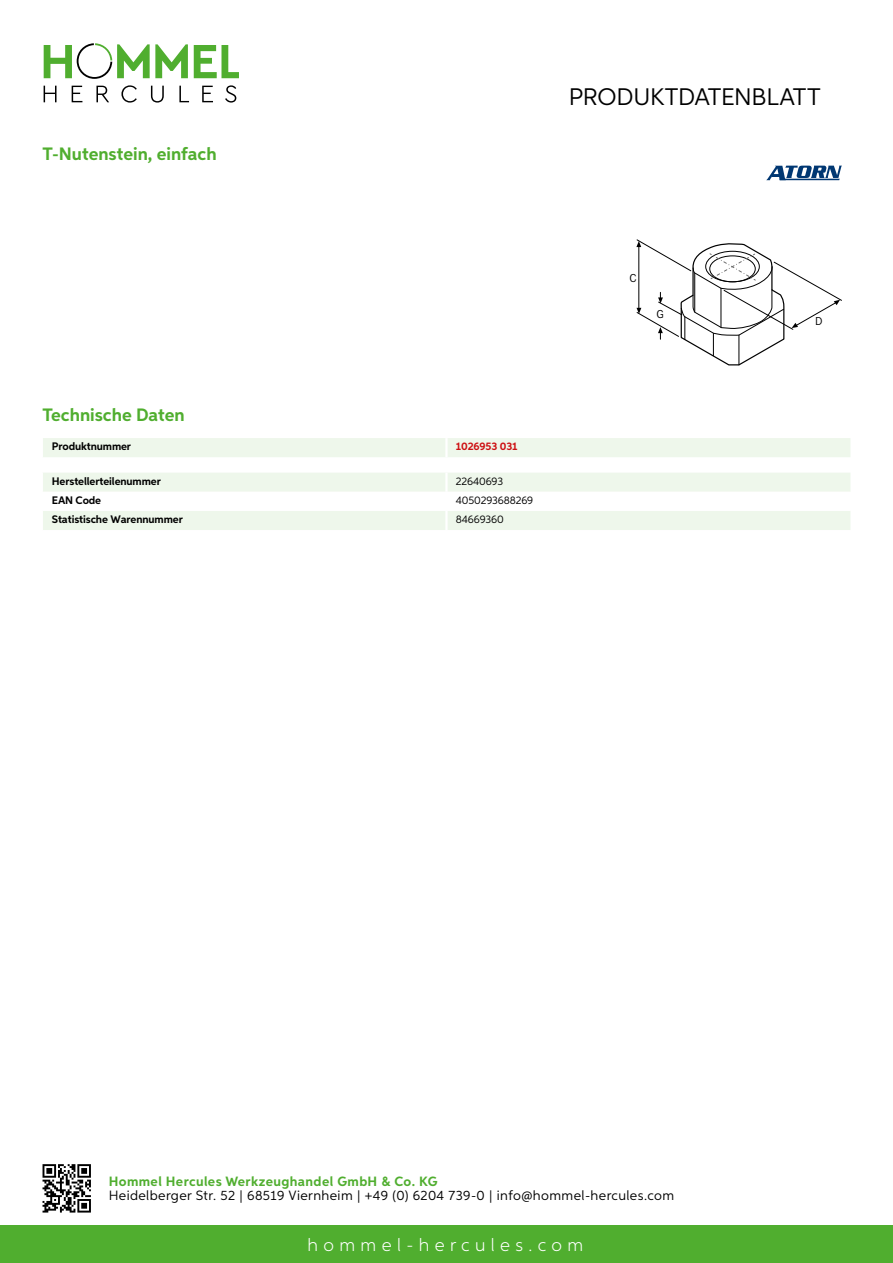
<style>
.page{position:relative;width:893px;height:1263px;background:#fff}
.page>*{position:absolute;margin:0;border:0;box-sizing:border-box;transform-origin:0 0}
.t1{font:24px "Aspira";letter-spacing:-.01em;color:#000}
.t2{font:700 18px "Aspira";color:#50ae2f}
.t3{font:300 18px "Aspira";letter-spacing:.3em;color:#fff}
.t4{font:13.5px "Aspira";letter-spacing:.03em;color:#000}
.t5{font:700 13.5px "Aspira";letter-spacing:.03em;color:#50ae2f}
.t6{font:12px "Corporate S";color:#000}
.t7{font:700 10.95px "Aspira";letter-spacing:-.01em;color:#000}
.t8{font:10.95px "Aspira";letter-spacing:-.01em;color:#000}
.t9{font:700 10.95px "Aspira";letter-spacing:-.01em;color:#cd1013}
</style>
<div class="page">
<div style="left:0;top:1226px;width:893px;height:37px;background:#50ae2f"></div>
<svg style="left:43px;top:1164px;width:48px;height:48px"></svg>
<svg style="left:194px;top:45px;width:45px;height:33px"></svg>
<svg style="left:44px;top:43px;width:144px;height:36px"></svg>
<svg style="left:44px;top:86px;width:13px;height:16px"></svg>
<svg style="left:72px;top:86px;width:10px;height:16px"></svg>
<svg style="left:96px;top:86px;width:13px;height:16px"></svg>
<svg style="left:121px;top:85px;width:16px;height:18px"></svg>
<svg style="left:151px;top:86px;width:13px;height:17px"></svg>
<svg style="left:179px;top:86px;width:10px;height:16px"></svg>
<svg style="left:202px;top:86px;width:11px;height:16px"></svg>
<svg style="left:225px;top:85px;width:11px;height:18px"></svg>
<div style="left:43px;top:438px;width:807px;height:19px;background:#eef7eb"></div>
<hr style="left:445px;top:438px;width:3px;height:19px;background:#fff">
<svg style="left:43px;top:473px;width:807px;height:57px"></svg>
<hr style="left:445px;top:511px;width:3px;height:19px;background:#fff">
<svg style="left:636px;top:239px;width:206px;height:126px"></svg>
<svg style="left:766px;top:166px;width:76px;height:14px"></svg>
<h2 class="t2" style="left:43px;top:142px;width:176px">T-Nutenstein, einfach</h2>
<h1 class="t1" style="left:569px;top:82px;width:253px">Produktdatenblatt</h1>
<h2 class="t2" style="left:43px;top:404px;width:144px">Technische Daten</h2>
<p class="t7" style="left:52px;top:439px;width:81px">Produktnummer</p>
<p class="t9" style="left:456px;top:439px;width:63px">1026953 031</p>
<p class="t7" style="left:52px;top:474px;width:111px">Herstellerteilenummer</p>
<p class="t8" style="left:456px;top:474px;width:49px">22640693</p>
<p class="t7" style="left:52px;top:493px;width:51px">EAN Code</p>
<p class="t8" style="left:456px;top:493px;width:79px">4050293688269</p>
<p class="t7" style="left:52px;top:512px;width:132px">Statistische Warennummer</p>
<p class="t8" style="left:456px;top:512px;width:49px">84669360</p>
<p class="t6" style="left:629px;top:271px;width:9px">C</p>
<p class="t6" style="left:656px;top:308px;width:9px">G</p>
<p class="t6" style="left:815px;top:314px;width:9px">D</p>
<p class="t5" style="left:109px;top:1172px;width:330px">Hommel Hercules Werkzeughandel GmbH &amp; Co. KG</p>
<p class="t4" style="left:109px;top:1187px;width:567px">Heidelberger Str. 52 | 68519 Viernheim | +49 (0) 6204 739-0 | info@hommel-hercules.com</p>
<h2 class="t3" style="left:307px;top:1234px;width:277px">hommel-hercules.com</h2>
</div>
